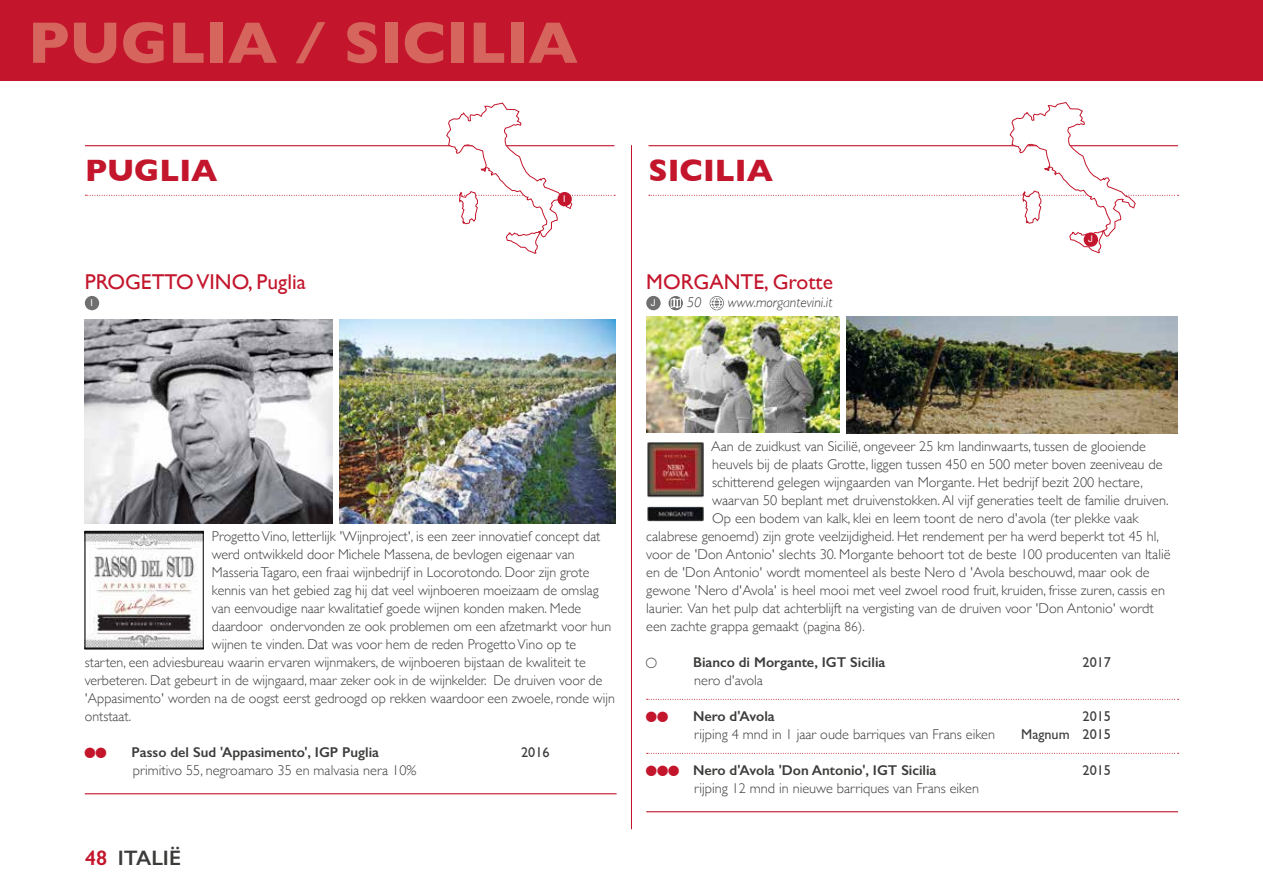
<style>
.page{position:relative;width:1263px;height:893px;background:#fff}
.page>*{position:absolute;margin:0;border:0;box-sizing:border-box;transform-origin:0 0}
.t1{font:700 59.25px "Gill Sans";color:#d5655d}
.t2{font:700 31.5px "Gill Sans";color:#c3162c}
.t3{font:21.45px "Gill Sans";color:#c3162c}
.t4{font:600 21px "Gill Sans";color:#3c3c3b}
.t5{font:300 14.25px "Gill Sans";color:#3c3c3b}
.t6{font:600 14.25px "Gill Sans";color:#3c3c3b}
.t7{font:14.25px "Gill Sans";color:#3c3c3b}
.t8{font:italic 300 14.25px "Gill Sans";color:#3c3c3b}
.t9{font:10.5px "Bart Ikoon";color:#c3162c}
.t10{font:10.5px "Bart Ikoon";color:#3c3c3b}
.t11{font:9.45px "Helvetica Neue";color:#fff}
.t12{font:9.3px "Helvetica Neue";color:#fff}
.s1{color:#c3162c}
.s2{font-size:13.5px}
.s3{font-family:"Bart Ikoon";font-weight:400;font-size:10.5px;color:#c3162c}
</style>
<div class="page">
<hr style="left:631px;top:145px;width:1px;height:684px;background:#c3162c">
<div style="left:0;top:0;width:1263px;height:81px;background:#c3162c"></div>
<svg style="left:647px;top:699px;width:532px;height:1px"></svg>
<svg style="left:647px;top:753px;width:532px;height:1px"></svg>
<hr style="left:646px;top:811px;width:532px;height:1px;background:#c3162c">
<div style="left:646px;top:296px;width:15px;height:14px;background:#706f6f;border-radius:50%"></div>
<svg style="left:668px;top:296px;width:15px;height:14px"></svg>
<svg style="left:670px;top:298px;width:11px;height:10px"></svg>
<svg style="left:710px;top:296px;width:14px;height:14px"></svg>
<svg style="left:710px;top:297px;width:13px;height:13px"></svg>
<img style="left:646px;top:317px;width:193px;height:116px">
<img style="left:846px;top:317px;width:332px;height:116px">
<img style="left:647px;top:442px;width:56px;height:79px">
<hr style="left:648px;top:145px;width:530px;height:1px;background:#c3162c">
<svg style="left:649px;top:102px;width:529px;height:151px"></svg>
<div style="left:1084px;top:232px;width:14px;height:15px;background:#c3162c;border-radius:50%"></div>
<hr style="left:85px;top:793px;width:532px;height:1px;background:#c3162c">
<div style="left:85px;top:296px;width:14px;height:14px;background:#706f6f;border-radius:50%"></div>
<img style="left:85px;top:319px;width:247px;height:204px">
<img style="left:339px;top:319px;width:277px;height:204px">
<img style="left:87px;top:533px;width:114px;height:114px">
<div style="left:85px;top:531px;width:118px;height:118px;border:1px solid #000"></div>
<svg style="left:85px;top:103px;width:530px;height:151px"></svg>
<div style="left:557px;top:192px;width:15px;height:14px;background:#c3162c;border-radius:50%"></div>
<h1 class="t1" style="left:28px;top:-4px;width:551px">PUGLIA / SICILIA</h1>
<h2 class="t2" style="left:85px;top:146px;width:134px">PUGLIA</h2>
<h3 class="t3" style="left:85px;top:269px;width:223px">PROGETTO VINO, Puglia</h3>
<p class="t11" style="left:90px;top:297px;width:4px">I</p>
<p class="t12" style="left:563px;top:193px;width:4px">I</p>
<h2 class="t2" style="left:648px;top:146px;width:126px">SICILIA</h2>
<h3 class="t3" style="left:646px;top:269px;width:188px">MORGANTE, Grotte</h3>
<p class="t11" style="left:651px;top:297px;width:6px">J</p>
<p class="t8" style="left:687px;top:294px;width:16px">50</p>
<p class="t8" style="left:728px;top:294px;width:106px">www.morgantevini.it</p>
<p class="t12" style="left:1088px;top:233px;width:6px">J</p>
<p class="t5" style="left:212px;top:525px;width:390px">Progetto Vino, letterlijk 'Wijnproject', is een zeer innovatief concept dat</p>
<p class="t5" style="left:212px;top:543px;width:364px">werd ontwikkeld door Michele Massena, de bevlogen eigenaar van</p>
<p class="t5" style="left:212px;top:561px;width:379px">Masseria Tagaro, een fraai wijnbedrijf in Locorotondo. Door zijn grote</p>
<p class="t5" style="left:212px;top:579px;width:388px">kennis van het gebied zag hij dat veel wijnboeren moeizaam de omslag</p>
<p class="t5" style="left:212px;top:597px;width:371px">van eenvoudige naar kwalitatief goede wijnen konden maken. Mede</p>
<p class="t5" style="left:212px;top:615px;width:401px">daardoor ondervonden ze ook problemen om een afzetmarkt voor hun</p>
<p class="t5" style="left:212px;top:633px;width:366px">wijnen te vinden. Dat was voor hem de reden Progetto Vino op te</p>
<p class="t5" style="left:85px;top:651px;width:502px">starten, een adviesbureau waarin ervaren wijnmakers, de wijnboeren bijstaan de kwaliteit te</p>
<p class="t5" style="left:85px;top:669px;width:519px">verbeteren. Dat gebeurt in de wijngaard, maar zeker ook in de wijnkelder. De druiven voor de</p>
<p class="t5" style="left:85px;top:687px;width:532px">'Appasimento' worden na de oogst eerst gedroogd op rekken waardoor een zwoele, ronde wijn</p>
<p class="t5" style="left:85px;top:705px;width:48px">ontstaat.</p>
<p class="t9" style="left:85px;top:747px;width:23px">RR</p>
<p class="t6" style="left:132px;top:744px;width:249px">Passo del Sud 'Appasimento', IGP Puglia</p>
<p class="t7" style="left:521px;top:744px;width:30px">2016</p>
<p class="t5" style="left:133px;top:759px;width:285px">primitivo 55, negroamaro 35 en malvasia nera 10%</p>
<h3 class="t4" style="left:85px;top:845px;width:97px"><span class="s1">48</span> ITALIË</h3>
<p class="t5" style="left:711px;top:435px;width:436px">Aan de zuidkust van Sicilië, ongeveer 25 km landinwaarts, tussen de glooiende</p>
<p class="t5" style="left:712px;top:453px;width:452px">heuvels bij de plaats Grotte, liggen tussen 450 en 500 meter boven zeeniveau de</p>
<p class="t5" style="left:712px;top:471px;width:432px">schitterend gelegen wijngaarden van Morgante. Het bedrijf bezit 200 hectare,</p>
<p class="t5" style="left:712px;top:489px;width:458px">waarvan 50 beplant met druivenstokken. Al vijf generaties teelt de familie druiven.</p>
<p class="t5" style="left:712px;top:507px;width:428px">Op een bodem van kalk, klei en leem toont de nero d'avola (ter plekke vaak</p>
<p class="t5" style="left:646px;top:525px;width:514px">calabrese genoemd) zijn grote veelzijdigheid. Het rendement per ha werd beperkt tot 45 hl,</p>
<p class="t5" style="left:646px;top:543px;width:526px">voor de 'Don Antonio' slechts 30. Morgante behoort tot de beste 100 producenten van Italië</p>
<p class="t5" style="left:646px;top:561px;width:505px">en de 'Don Antonio' wordt momenteel als beste Nero d 'Avola beschouwd, maar ook de</p>
<p class="t5" style="left:646px;top:579px;width:520px">gewone 'Nero d'Avola' is heel mooi met veel zwoel rood fruit, kruiden, frisse zuren, cassis en</p>
<p class="t5" style="left:646px;top:597px;width:509px">laurier. Van het pulp dat achterblijft na vergisting van de druiven voor 'Don Antonio' wordt</p>
<p class="t5" style="left:646px;top:615px;width:220px">een zachte grappa gemaakt <span class="s2">(pagina 86).</span></p>
<p class="t10" style="left:646px;top:657px;width:12px">W</p>
<p class="t6" style="left:693px;top:654px;width:194px">Bianco di Morgante, IGT Sicilia</p>
<p class="t7" style="left:1082px;top:654px;width:30px">2017</p>
<p class="t5" style="left:694px;top:669px;width:70px">nero d'avola</p>
<p class="t9" style="left:646px;top:711px;width:23px">RR</p>
<p class="t6" style="left:693px;top:708px;width:83px">Nero d'Avola</p>
<p class="t7" style="left:1082px;top:708px;width:30px">2015</p>
<p class="t5" style="left:694px;top:723px;width:302px">rijping 4 mnd in 1 jaar oude barriques van Frans eiken</p>
<p class="t7" style="left:1021px;top:726px;width:91px">Magnum 2015</p>
<p class="t6" style="left:646px;top:762px;width:292px"><span class="s3">RRR</span> Nero d'Avola 'Don Antonio', IGT Sicilia</p>
<p class="t7" style="left:1082px;top:762px;width:30px">2015</p>
<p class="t5" style="left:694px;top:777px;width:286px">rijping 12 mnd in nieuwe barriques van Frans eiken</p>
</div>
